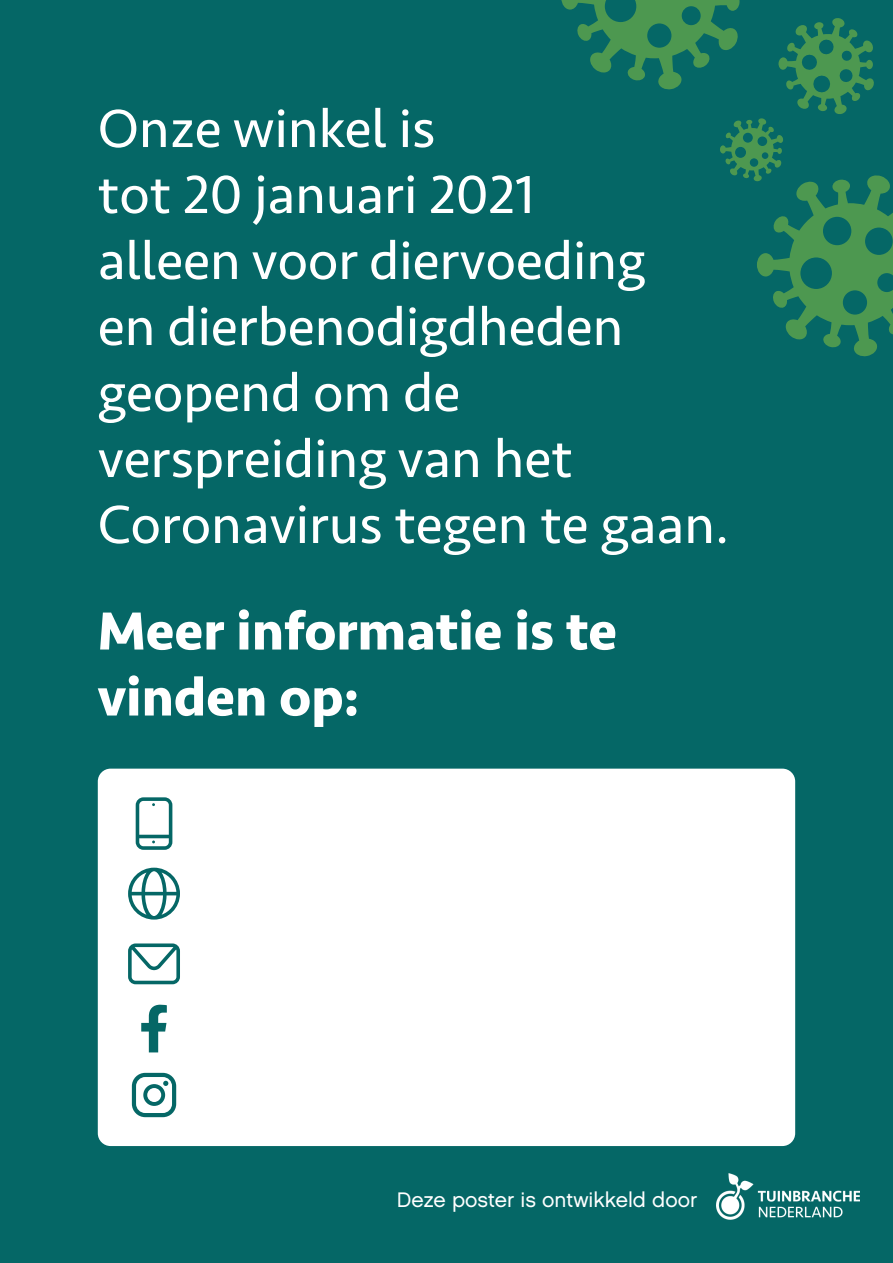
<style>
.page{position:relative;width:893px;height:1263px;background:#056766}
.page>*{position:absolute;margin:0;border:0;box-sizing:border-box;transform-origin:0 0}
.t1{font:55.5px/66px "Seravek";color:#fff}
.t2{font:700 55.5px/66px "Seravek";color:#fff}
.t3{font:21px "Chalet London Nineteen Sixty";color:#fff}
</style>
<div class="page">
<svg style="left:561px;top:0;width:332px;height:357px"></svg>
<div style="left:98px;top:769px;width:697px;height:377px;background:#fff;border-radius:13px"></div>
<svg style="left:136px;top:797px;width:36px;height:53px"></svg>
<svg style="left:128px;top:868px;width:52px;height:51px"></svg>
<svg style="left:128px;top:943px;width:52px;height:41px"></svg>
<svg style="left:141px;top:1005px;width:26px;height:47px"></svg>
<svg style="left:132px;top:1073px;width:44px;height:44px"></svg>
<img style="left:716px;top:1174px;width:143px;height:45px">
<p class="t1" style="left:98px;top:95px;width:633px">Onze winkel is<br>tot 20 januari 2021<br>alleen voor diervoeding<br>en dierbenodigdheden geopend om de verspreiding van het<br>Coronavirus tegen te gaan.</p>
<p class="t2" style="left:98px;top:597px;width:521px">Meer informatie is te vinden op:</p>
<p class="t3" style="left:397px;top:1187px;width:302px">Deze poster is ontwikkeld door</p>
</div>
